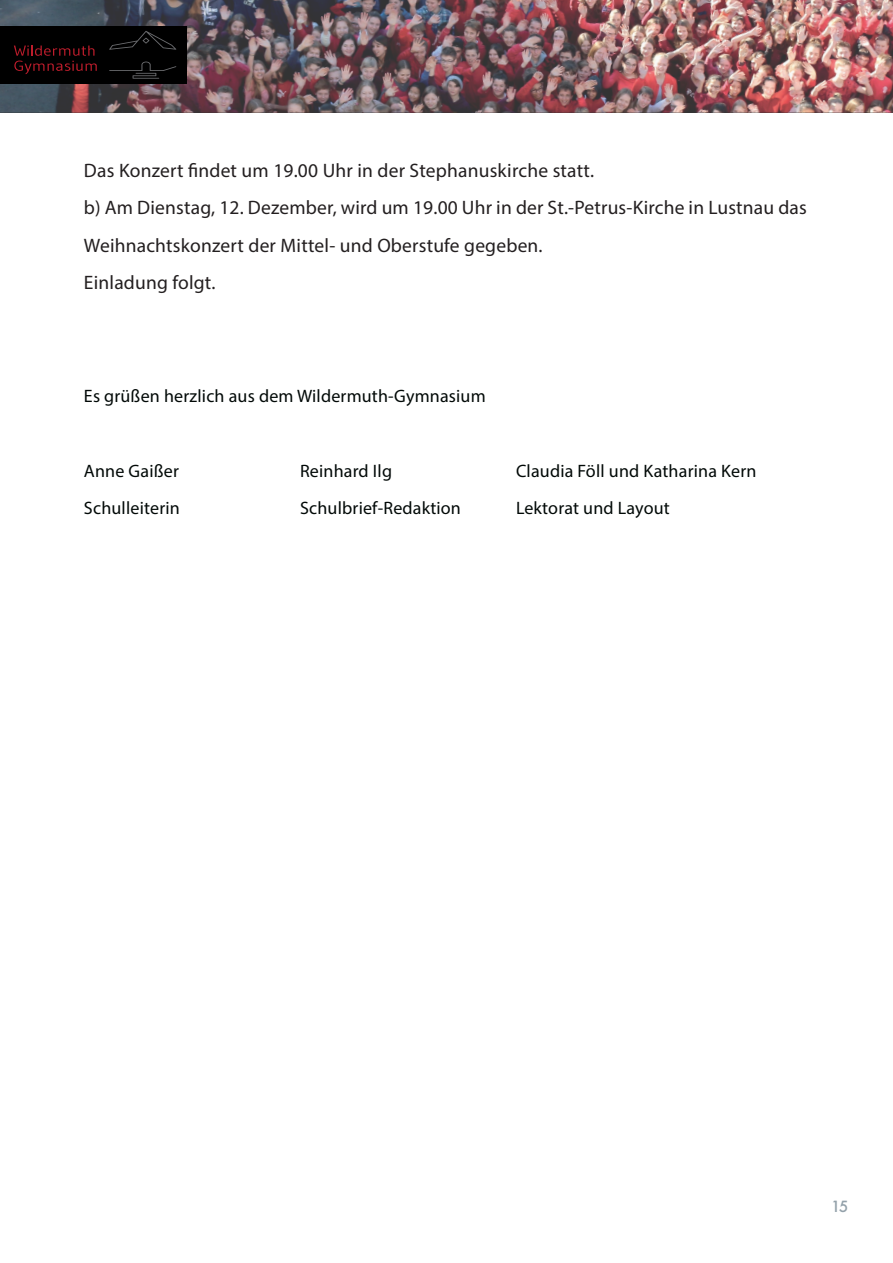
<style>
.page{position:relative;width:893px;height:1263px;background:#fff}
.page>*{position:absolute;margin:0;border:0;box-sizing:border-box;transform-origin:0 0}
.t1{font:19.5px/37.5px "Myriad Pro";letter-spacing:.01em;color:#231f20}
.t2{font:18px "Myriad Pro";letter-spacing:.01em;color:#020907}
.t3{font:500 15px "Futura";color:#93a1aa}
</style>
<div class="page">
<img style="left:0;top:0;width:893px;height:113px">
<div style="left:0;top:26px;width:187px;height:57px;background:#000"></div>
<svg style="left:14px;top:46px;width:83px;height:28px"></svg>
<svg style="left:109px;top:62px;width:67px;height:17px"></svg>
<svg style="left:109px;top:31px;width:67px;height:19px"></svg>
<p class="t1" style="left:84px;top:151px;width:724px">Das Konzert findet um 19.00 Uhr in der Stephanuskirche statt.<br>b) Am Dienstag, 12. Dezember, wird um 19.00 Uhr in der St.-Petrus-Kirche in Lustnau das Weihnachtskonzert der Mittel- und Oberstufe gegeben.<br>Einladung folgt.</p>
<p class="t2" style="left:84px;top:384px;width:403px">Es grüßen herzlich aus dem Wildermuth-Gymnasium</p>
<p class="t2" style="left:84px;top:459px;width:97px">Anne Gaißer</p>
<p class="t2" style="left:300px;top:459px;width:94px">Reinhard Ilg</p>
<p class="t2" style="left:516px;top:459px;width:242px">Claudia Föll und Katharina Kern</p>
<p class="t2" style="left:84px;top:497px;width:97px">Schulleiterin</p>
<p class="t2" style="left:300px;top:497px;width:162px">Schulbrief-Redaktion</p>
<p class="t2" style="left:516px;top:497px;width:155px">Lektorat und Layout</p>
<p class="t3" style="left:831px;top:1196px;width:19px">15</p>
</div>
